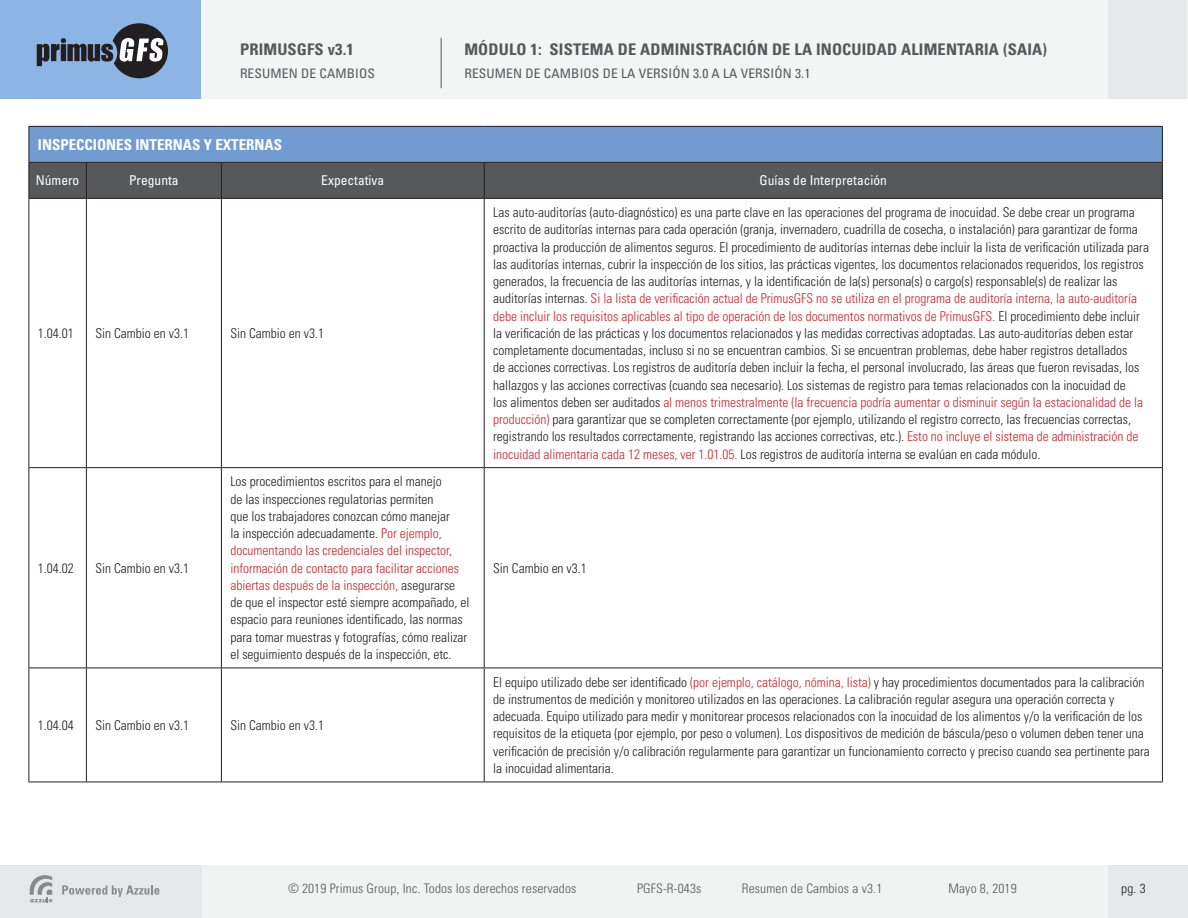
<style>
.page{position:relative;width:1188px;height:918px;background:#fff}
.page>*{position:absolute;margin:0;border:0;box-sizing:border-box;transform-origin:0 0}
.t1{font:700 condensed 16.05px "Univers LT Std";letter-spacing:.01em;color:#57585a}
.t2{font:700 condensed 15px "Univers LT Std";color:#fff}
.t3{font:300 condensed 13.5px/17.2px "Univers LT Std";color:#231f20}
.t4{font:condensed 13.5px "Univers LT Std";color:#fff}
.t5{font:300 condensed 13.05px "Univers LT Std";letter-spacing:.01em;color:#57585a}
.t6{font:condensed 13.05px "Univers LT Std";letter-spacing:.01em;color:#57585a}
.t7{font:300 condensed 13.05px "Univers LT Std";color:#231f20}
.s1{color:#d1232a}
</style>
<div class="page">
<div style="left:0;top:865px;width:924px;height:53px;background:#f1f2f2"></div>
<div style="left:0;top:865px;width:201px;height:53px;background:#e6e7e8"></div>
<svg style="left:62px;top:885px;width:98px;height:12px"></svg>
<svg style="left:30px;top:875px;width:22px;height:27px"></svg>
<div style="left:573px;top:865px;width:615px;height:53px;background:#f1f2f2"></div>
<div style="left:1109px;top:865px;width:79px;height:53px;background:#e6e7e8"></div>
<div style="left:0;top:0;width:833px;height:99px;background:#f3f5f5"></div>
<div style="left:0;top:0;width:201px;height:99px;background:#8cb5e5"></div>
<svg style="left:37px;top:23px;width:131px;height:55px"></svg>
<div style="left:603px;top:0;width:584px;height:99px;background:#f3f5f5"></div>
<div style="left:1108px;top:0;width:79px;height:99px;background:#e7e8e9"></div>
<hr style="left:441px;top:38px;width:1px;height:50px;background:#57585a">
<div style="left:29px;top:126px;width:1133px;height:36px;background:#729cd1"></div>
<div style="left:29px;top:163px;width:1133px;height:35px;background:#57585a"></div>
<hr style="left:28px;top:126px;width:58px;height:1px;background:#231f20">
<hr style="left:28px;top:127px;width:1px;height:35px;background:#231f20">
<hr style="left:86px;top:126px;width:135px;height:1px;background:#231f20">
<hr style="left:221px;top:126px;width:263px;height:1px;background:#231f20">
<hr style="left:484px;top:126px;width:679px;height:1px;background:#231f20">
<hr style="left:1162px;top:127px;width:1px;height:35px;background:#231f20">
<hr style="left:28px;top:162px;width:58px;height:1px;background:#231f20">
<hr style="left:28px;top:163px;width:1px;height:35px;background:#231f20">
<hr style="left:86px;top:162px;width:135px;height:1px;background:#231f20">
<hr style="left:86px;top:163px;width:1px;height:35px;background:#231f20">
<hr style="left:221px;top:162px;width:263px;height:1px;background:#231f20">
<hr style="left:221px;top:163px;width:1px;height:35px;background:#231f20">
<hr style="left:484px;top:162px;width:679px;height:1px;background:#231f20">
<hr style="left:484px;top:163px;width:1px;height:35px;background:#231f20">
<hr style="left:1162px;top:163px;width:1px;height:35px;background:#231f20">
<hr style="left:28px;top:198px;width:58px;height:1px;background:#231f20">
<hr style="left:28px;top:199px;width:1px;height:268px;background:#231f20">
<hr style="left:86px;top:198px;width:135px;height:1px;background:#231f20">
<hr style="left:86px;top:199px;width:1px;height:268px;background:#231f20">
<hr style="left:221px;top:198px;width:263px;height:1px;background:#231f20">
<hr style="left:221px;top:199px;width:1px;height:268px;background:#231f20">
<hr style="left:484px;top:198px;width:679px;height:1px;background:#231f20">
<hr style="left:484px;top:199px;width:1px;height:268px;background:#231f20">
<hr style="left:1162px;top:199px;width:1px;height:268px;background:#231f20">
<hr style="left:28px;top:467px;width:58px;height:1px;background:#231f20">
<hr style="left:28px;top:468px;width:1px;height:200px;background:#231f20">
<hr style="left:86px;top:467px;width:135px;height:1px;background:#231f20">
<hr style="left:86px;top:468px;width:1px;height:200px;background:#231f20">
<hr style="left:221px;top:467px;width:263px;height:1px;background:#231f20">
<hr style="left:221px;top:468px;width:1px;height:200px;background:#231f20">
<hr style="left:484px;top:467px;width:679px;height:1px;background:#231f20">
<hr style="left:484px;top:468px;width:1px;height:200px;background:#231f20">
<hr style="left:1162px;top:468px;width:1px;height:200px;background:#231f20">
<hr style="left:28px;top:668px;width:58px;height:1px;background:#231f20">
<hr style="left:28px;top:668px;width:1px;height:114px;background:#231f20">
<hr style="left:86px;top:668px;width:135px;height:1px;background:#231f20">
<hr style="left:86px;top:668px;width:1px;height:114px;background:#231f20">
<hr style="left:221px;top:668px;width:263px;height:1px;background:#231f20">
<hr style="left:221px;top:668px;width:1px;height:114px;background:#231f20">
<hr style="left:484px;top:668px;width:679px;height:1px;background:#231f20">
<hr style="left:484px;top:668px;width:1px;height:114px;background:#231f20">
<hr style="left:1162px;top:668px;width:1px;height:114px;background:#231f20">
<hr style="left:28px;top:782px;width:58px;height:1px;background:#231f20">
<hr style="left:86px;top:782px;width:135px;height:1px;background:#231f20">
<hr style="left:221px;top:782px;width:263px;height:1px;background:#231f20">
<hr style="left:484px;top:782px;width:679px;height:1px;background:#231f20">
<p class="t1" style="left:240px;top:40px;width:115px">PRIMUSGFS v3.1</p>
<p class="t6" style="left:240px;top:65px;width:137px">RESUMEN DE CAMBIOS</p>
<p class="t1" style="left:464px;top:40px;width:584px">MÓDULO 1: SISTEMA DE ADMINISTRACIÓN DE LA INOCUIDAD ALIMENTARIA (SAIA)</p>
<p class="t6" style="left:464px;top:65px;width:348px">RESUMEN DE CAMBIOS DE LA VERSIÓN 3.0 A LA VERSIÓN 3.1</p>
<p class="t2" style="left:38px;top:135px;width:246px">INSPECCIONES INTERNAS Y EXTERNAS</p>
<p class="t4" style="left:36px;top:172px;width:45px">Número</p>
<p class="t4" style="left:129px;top:172px;width:51px">Pregunta</p>
<p class="t4" style="left:321px;top:172px;width:64px">Expectativa</p>
<p class="t4" style="left:760px;top:172px;width:129px">Guías de Interpretación</p>
<p class="t3" style="left:38px;top:325px;width:37px">1.04.01</p>
<p class="t3" style="left:95px;top:325px;width:95px">Sin Cambio en v3.1</p>
<p class="t3" style="left:230px;top:325px;width:95px">Sin Cambio en v3.1</p>
<p class="t3" style="left:38px;top:559px;width:37px">1.04.02</p>
<p class="t3" style="left:95px;top:559px;width:95px">Sin Cambio en v3.1</p>
<p class="t3" style="left:230px;top:473px;width:241px">Los procedimientos escritos para el manejo<br>de las inspecciones regulatorias permiten<br>que los trabajadores conozcan cómo manejar<br>la inspección adecuadamente. <span class="s1">Por ejemplo, documentando las credenciales del inspector, información de contacto para facilitar acciones abiertas después de la inspección,</span> asegurarse de que el inspector esté siempre acompañado, el espacio para reuniones identificado, las normas para tomar muestras y fotografías, cómo realizar el seguimiento después de la inspección, etc.</p>
<p class="t3" style="left:38px;top:716px;width:37px">1.04.04</p>
<p class="t3" style="left:95px;top:716px;width:95px">Sin Cambio en v3.1</p>
<p class="t3" style="left:230px;top:716px;width:95px">Sin Cambio en v3.1</p>
<p class="t3" style="left:493px;top:204px;width:657px">Las auto-auditorías (auto-diagnóstico) es una parte clave en las operaciones del programa de inocuidad. Se debe crear un programa escrito de auditorías internas para cada operación (granja, invernadero, cuadrilla de cosecha, o instalación) para garantizar de forma proactiva la producción de alimentos seguros. El procedimiento de auditorías internas debe incluir la lista de verificación utilizada para las auditorías internas, cubrir la inspección de los sitios, las prácticas vigentes, los documentos relacionados requeridos, los registros generados, la frecuencia de las auditorías internas, y la identificación de la(s) persona(s) o cargo(s) responsable(s) de realizar las auditorías internas. <span class="s1">Si la lista de verificación actual de PrimusGFS no se utiliza en el programa de auditoría interna, la auto-auditoría debe incluir los requisitos aplicables al tipo de operación de los documentos normativos de PrimusGFS.</span> El procedimiento debe incluir la verificación de las prácticas y los documentos relacionados y las medidas correctivas adoptadas. Las auto-auditorías deben estar completamente documentadas, incluso si no se encuentran cambios. Si se encuentran problemas, debe haber registros detallados<br>de acciones correctivas. Los registros de auditoría deben incluir la fecha, el personal involucrado, las áreas que fueron revisadas, los hallazgos y las acciones correctivas (cuando sea necesario). Los sistemas de registro para temas relacionados con la inocuidad de<br>los alimentos deben ser auditados <span class="s1">al menos trimestralmente (la frecuencia podría aumentar o disminuir según la estacionalidad de la producción)</span> para garantizar que se completen correctamente (por ejemplo, utilizando el registro correcto, las frecuencias correctas, registrando los resultados correctamente, registrando las acciones correctivas, etc.). <span class="s1">Esto no incluye el sistema de administración de inocuidad alimentaria cada 12 meses, ver 1.01.05.</span> Los registros de auditoría interna se evalúan en cada módulo.</p>
<p class="t3" style="left:493px;top:559px;width:95px">Sin Cambio en v3.1</p>
<p class="t3" style="left:493px;top:673px;width:658px">El equipo utilizado debe ser identificado <span class="s1">(por ejemplo, catálogo, nómina, lista)</span> y hay procedimientos documentados para la calibración de instrumentos de medición y monitoreo utilizados en las operaciones. La calibración regular asegura una operación correcta y adecuada. Equipo utilizado para medir y monitorear procesos relacionados con la inocuidad de los alimentos y/o la verificación de los requisitos de la etiqueta (por ejemplo, por peso o volumen). Los dispositivos de medición de báscula/peso o volumen deben tener una verificación de precisión y/o calibración regularmente para garantizar un funcionamiento correcto y preciso cuando sea pertinente para la inocuidad alimentaria.</p>
<p class="t5" style="left:288px;top:881px;width:290px">© 2019 Primus Group, Inc. Todos los derechos reservados</p>
<p class="t5" style="left:637px;top:881px;width:66px">PGFS-R-043s</p>
<p class="t5" style="left:742px;top:881px;width:142px">Resumen de Cambios a v3.1</p>
<p class="t5" style="left:949px;top:881px;width:70px">Mayo 8, 2019</p>
<p class="t7" style="left:1121px;top:881px;width:26px">pg. 3</p>
</div>
